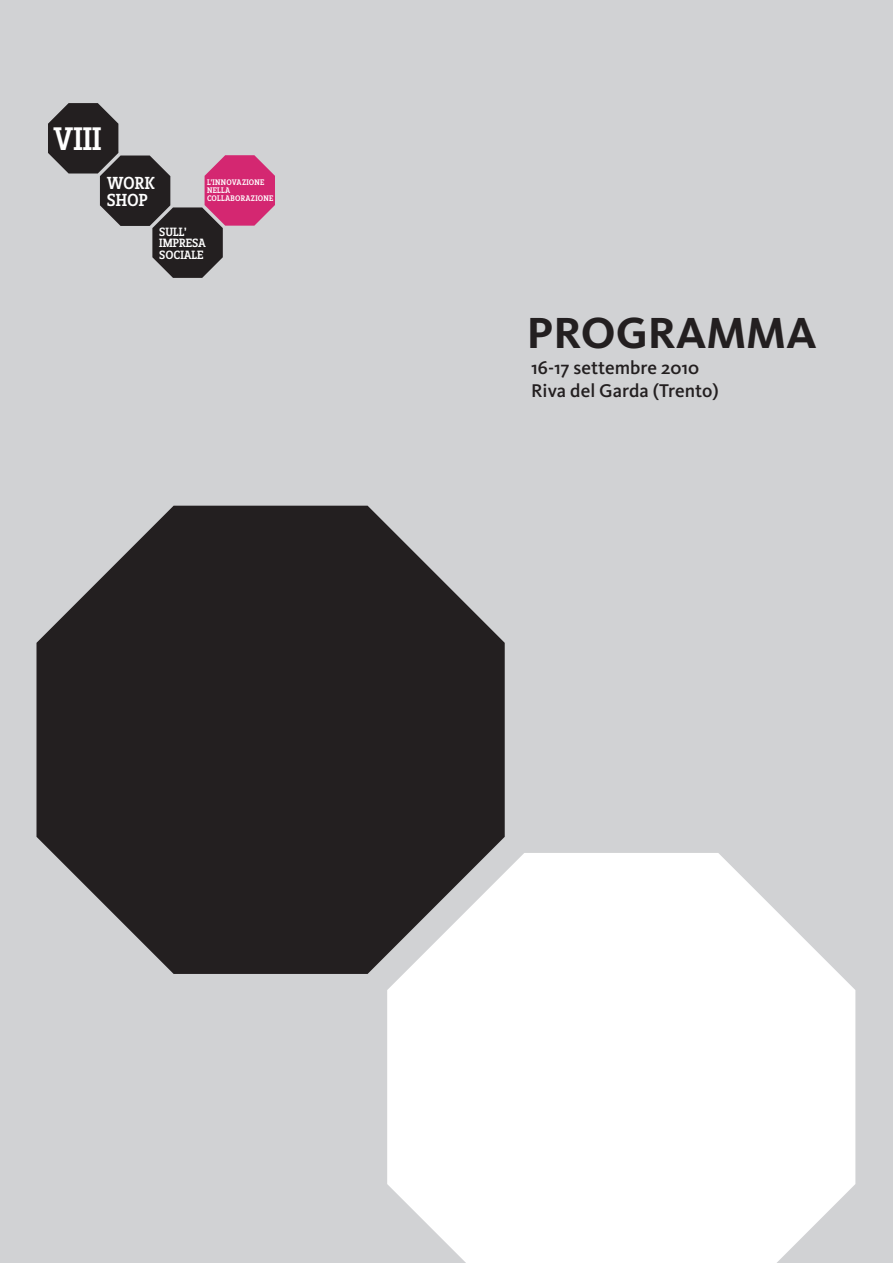
<style>
.page{position:relative;width:893px;height:1263px;background:#d1d2d4}
.page>*{position:absolute;margin:0;border:0;box-sizing:border-box;transform-origin:0 0}
.t1{font:700 45.15px "Kievit";color:#231f20}
.t2{font:500 33.9px "Zine Slab Dis";color:#fff}
.t3{font:500 19.05px/23px "Kievit";color:#231f20}
.t4{font:500 18.15px/16.5px "Zine Slab Dis";color:#fff}
.t5{font:500 12.45px/11.6px "Zine Slab Dis";color:#fff}
.t6{font:500 8.4px/7.9px "Zine Slab Dis";letter-spacing:.03em;color:#fff}
</style>
<div class="page">
<svg style="left:37px;top:506px;width:468px;height:468px;background:#3b3738"></svg>
<svg style="left:387px;top:853px;width:468px;height:410px;background:#f4f4f4"></svg>
<svg style="left:48px;top:103px;width:227px;height:175px"></svg>
<h2 class="t2" style="left:53px;top:122px;width:50px">VIII</h2>
<p class="t4" style="left:107px;top:176px;width:50px">WORK<br>SHOP</p>
<p class="t6" style="left:207px;top:179px;width:68px">L’INNOVAZIONE<br>NELLA<br>COLLABORAZIONE</p>
<p class="t5" style="left:159px;top:226px;width:48px">SULL’<br>IMPRESA<br>SOCIALE</p>
<h1 class="t1" style="left:527px;top:306px;width:291px">PROGRAMMA</h1>
<p class="t3" style="left:531px;top:356px;width:189px">16-17 settembre 2010<br>Riva del Garda (Trento)</p>
</div>
